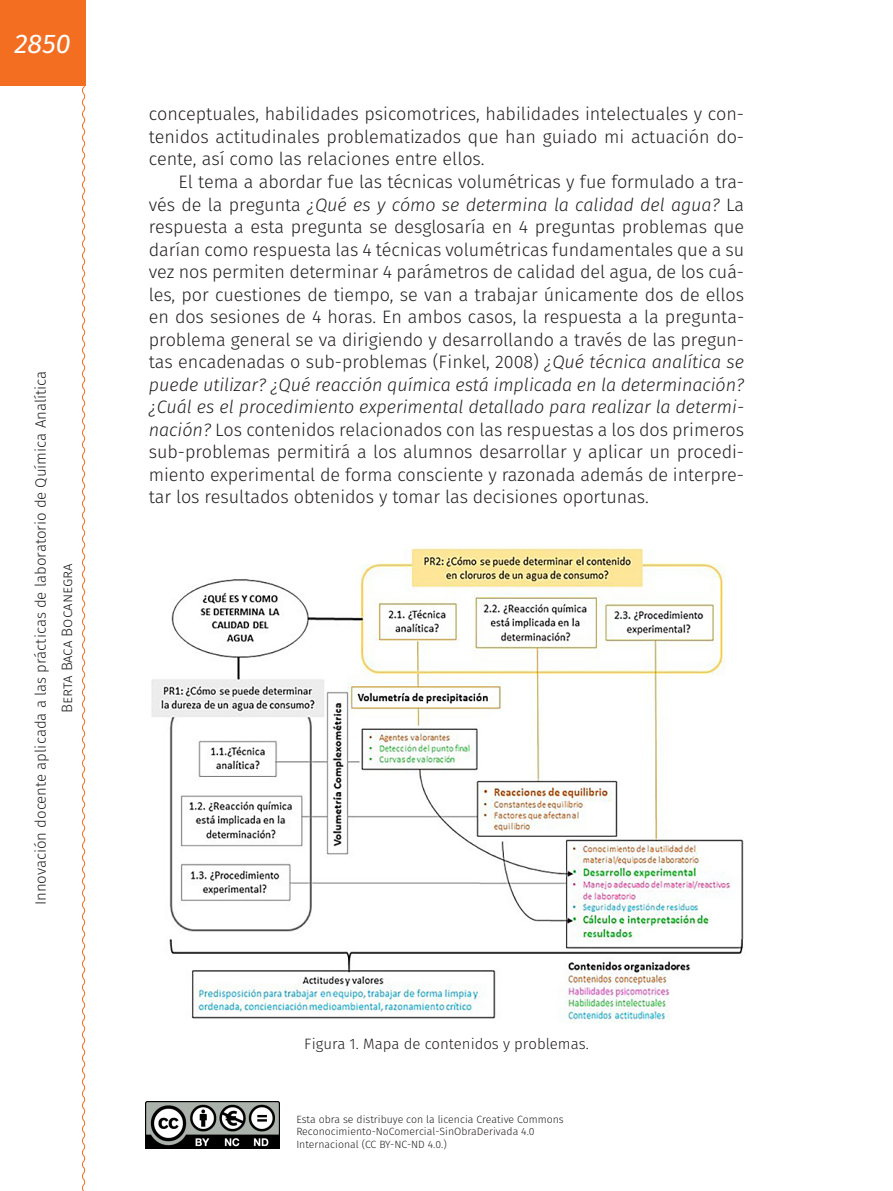
<style>
.page{position:relative;width:893px;height:1191px;background:#fff}
.page>*{position:absolute;margin:0;border:0;box-sizing:border-box;transform-origin:0 0}
.t1{font:italic 27px "Fira Sans";color:#fff}
._00_texto_normal{font:300 18px/22.5px "Fira Sans";letter-spacing:-.005em;color:#231f20;text-align:justify}
._95_Pies_de_fotos_ce{font:300 15px/26.5px "Fira Sans";color:#231f20;text-align:center}
.t2{font:300 10.5px/12.6px "Fira Sans";color:#231f20}
.s1{font-style:italic}
</style>
<div class="page">
<div style="left:0;top:0;width:85px;height:85px;background:#f36e21"></div>
<svg style="left:81px;top:81px;width:5px;height:1110px"></svg>
<img style="left:146px;top:1101px;width:133px;height:47px">
<img style="left:151px;top:546px;width:593px;height:476px">
<h1 class="t1" style="left:14px;top:25px;width:58px">2850</h1>
<p class="_95_Pies_de_fotos_ce" style="left:27px;top:905px;width:536px;rotate:-90deg">Innovación docente aplicada a las prácticas de laboratorio de Química Analítica<br>Berta Baca Bocanegra</p>
<p class="_00_texto_normal" style="left:149px;top:103px;width:597px">conceptuales, habilidades psicomotrices, habilidades intelectuales y con&shy;tenidos actitudinales problematizados que han guiado mi actuación do&shy;cente, así como las relaciones entre ellos.</p>
<p class="_00_texto_normal" style="left:149px;top:170px;width:597px;text-align:left;text-indent:30px">El tema a abordar fue las técnicas volumétricas y fue formulado a tra&shy;vés de la pregunta <span class="s1">¿Qué es y cómo se determina la calidad del agua?</span> La respuesta a esta pregunta se desglosaría en 4 preguntas problemas que darían como respuesta las 4 técnicas volumétricas fundamentales que a su vez nos permiten determinar 4 parámetros de calidad del agua, de los cuá&shy;les, por cuestiones de tiempo, se van a trabajar únicamente dos de ellos en dos sesiones de 4 horas. En ambos casos, la respuesta a la pregunta&shy;problema general se va dirigiendo y desarrollando a través de las pregun&shy;tas encadenadas o sub-problemas (Finkel, 2008) <span class="s1">¿Qué técnica analítica se puede utilizar? ¿Qué reacción química está implicada en la determinación? ¿Cuál es el procedimiento experimental detallado para realizar la determi&shy;nación?</span> Los contenidos relacionados con las respuestas a los dos primeros sub-problemas permitirá a los alumnos desarrollar y aplicar un procedi&shy;miento experimental de forma consciente y razonada además de interpre&shy;tar los resultados obtenidos y tomar las decisiones oportunas.</p>
<p class="_95_Pies_de_fotos_ce" style="left:304px;top:1030px;width:286px">Figura 1. Mapa de contenidos y problemas.</p>
<p class="t2" style="left:296px;top:1112px;width:269px">Esta obra se distribuye con la licencia Creative Commons<br>Reconocimiento-NoComercial-SinObraDerivada 4.0<br>Internacional (CC BY-NC-ND 4.0.)</p>
</div>
